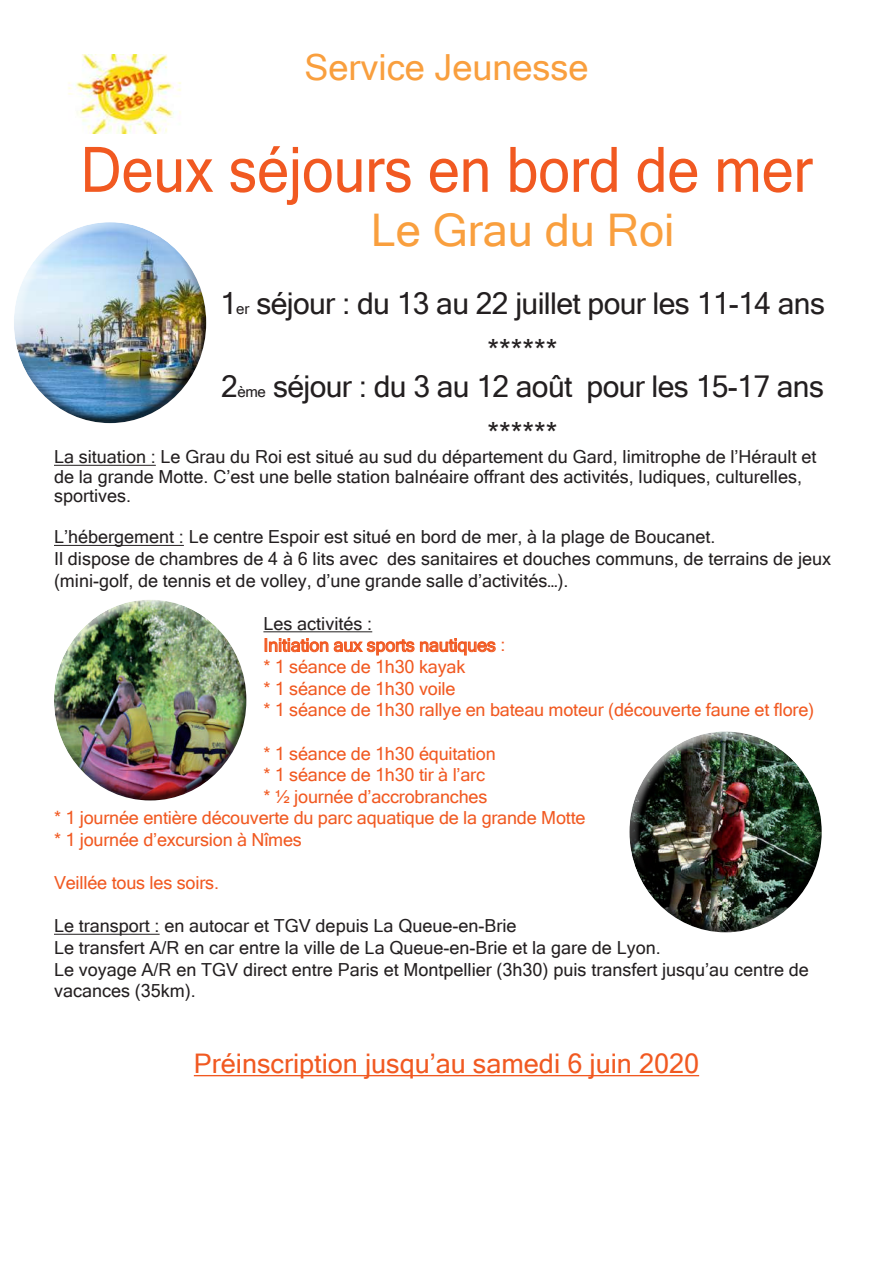
<style>
.page{position:relative;width:893px;height:1263px;background:#fff}
.page>*{position:absolute;margin:0;border:0;box-sizing:border-box;transform-origin:0 0}
.t1{font:62.7px "Microsoft Sans Serif";color:#f15921;scale:.91 1}
.t2{font:45px "Microsoft Sans Serif";color:#f99f3e}
.t3{font:36px "Microsoft Sans Serif";color:#f99f3e}
.t4{font:30px/46.8px "Microsoft Sans Serif";letter-spacing:-.02em;color:#231f20;text-align:center}
.t5{font:27px "Microsoft Sans Serif";color:#f15921}
.t6{font:18px/21.6px "Microsoft Sans Serif";color:#231f20}
.t7{font:18px/21.6px "Microsoft Sans Serif";letter-spacing:-.01em;color:#f15921}
.s1{font-size:15px}
</style>
<div class="page">
<hr style="left:54px;top:465px;width:102px;height:1px;background:#231f20">
<hr style="left:54px;top:545px;width:130px;height:1px;background:#231f20">
<hr style="left:263px;top:631px;width:109px;height:1px;background:#231f20">
<hr style="left:54px;top:934px;width:106px;height:1px;background:#231f20">
<hr style="left:194px;top:1075px;width:505px;height:1px;background:#f15921">
<svg style="left:265px;top:638px;width:63px;height:14px"></svg>
<svg style="left:334px;top:639px;width:80px;height:16px"></svg>
<svg style="left:420px;top:638px;width:76px;height:17px"></svg>
<img style="left:68px;top:54px;width:113px;height:79px">
<div style="left:627px;top:730px;width:188px;height:156px;background:#fff;opacity:.75"></div>
<div style="left:632px;top:761px;width:190px;height:171px;background:#231f20;opacity:.75"></div>
<div style="left:11px;top:221px;width:188px;height:156px;background:#fff;opacity:.75"></div>
<div style="left:16px;top:252px;width:190px;height:171px;background:#231f20;opacity:.75"></div>
<div style="left:52px;top:598px;width:187px;height:157px;background:#fff;opacity:.75"></div>
<div style="left:56px;top:629px;width:191px;height:172px;background:#231f20;opacity:.75"></div>
<h3 class="t3" style="left:304px;top:47px;width:285px">Service Jeunesse</h3>
<h1 class="t1" style="left:81px;top:134px;width:806px">Deux séjours en bord de mer</h1>
<h2 class="t2" style="left:371px;top:204px;width:305px">Le Grau du Roi</h2>
<h3 class="t4" style="left:220px;top:280px;width:606px">1<span class="s1">er</span> séjour : du 13 au 22 juillet pour les 11-14 ans ******</h3>
<h3 class="t4" style="left:221px;top:363px;width:604px">2<span class="s1">ème</span> séjour : du 3 au 12 août pour les 15-17 ans ******</h3>
<p class="t6" style="left:54px;top:447px;width:764px;line-height:19.5px">La situation : Le Grau du Roi est situé au sud du département du Gard, limitrophe de l’Hérault et de la grande Motte. C’est une belle station balnéaire offrant des activités, ludiques, culturelles, sportives.</p>
<p class="t6" style="left:54px;top:526px;width:779px">L’hébergement : Le centre Espoir est situé en bord de mer, à la plage de Boucanet.<br>Il dispose de chambres de 4 à 6 lits avec des sanitaires et douches communs, de terrains de jeux (mini-golf, de tennis et de volley, d’une grande salle d’activités…).</p>
<p class="t6" style="left:263px;top:613px;width:110px">Les activités :</p>
<p class="t7" style="left:263px;top:634px;width:552px">Initiation aux sports nautiques :<br>* 1 séance de 1h30 kayak<br>* 1 séance de 1h30 voile<br>* 1 séance de 1h30 rallye en bateau moteur (découverte faune et flore)</p>
<p class="t7" style="left:263px;top:742px;width:234px">* 1 séance de 1h30 équitation</p>
<p class="t7" style="left:263px;top:764px;width:223px">* 1 séance de 1h30 tir à l’arc</p>
<p class="t7" style="left:263px;top:785px;width:225px">* ½ journée d’accrobranches</p>
<p class="t7" style="left:54px;top:807px;width:533px">* 1 journée entière découverte du parc aquatique de la grande Motte</p>
<p class="t7" style="left:54px;top:829px;width:249px">* 1 journée d’excursion à Nîmes</p>
<p class="t7" style="left:54px;top:872px;width:166px">Veillée tous les soirs.</p>
<p class="t6" style="left:54px;top:915px;width:756px">Le transport : en autocar et TGV depuis La Queue-en-Brie<br>Le transfert A/R en car entre la ville de La Queue-en-Brie et la gare de Lyon.<br>Le voyage A/R en TGV direct entre Paris et Montpellier (3h30) puis transfert jusqu’au centre de vacances (35km).</p>
<h3 class="t5" style="left:194px;top:1048px;width:507px">Préinscription jusqu’au samedi 6 juin 2020</h3>
</div>
